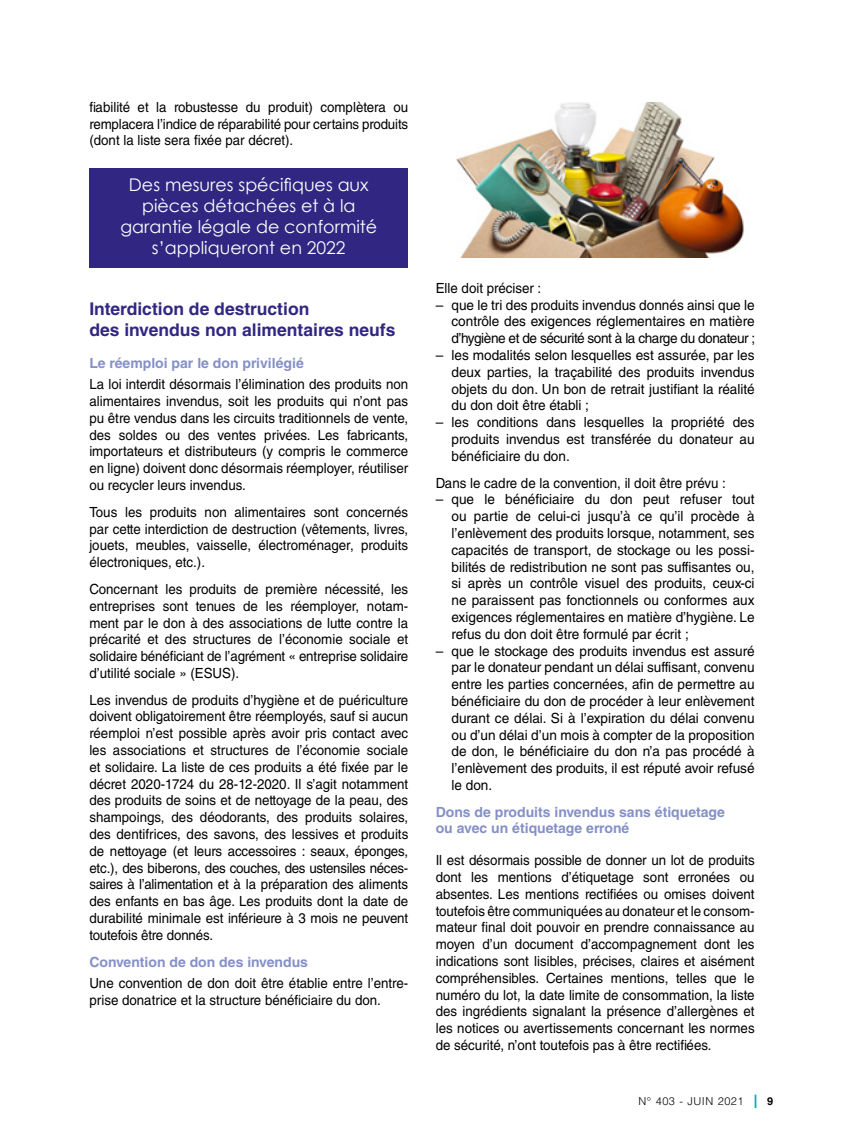
<style>
.page{position:relative;width:844px;height:1141px;background:#fff}
.page>*{position:absolute;margin:0;border:0;box-sizing:border-box;transform-origin:0 0}
._010_exergue{font:17.5px/21px "Century Gothic";color:#fff;text-align:center}
._09_t0{font:700 17.5px/21px "Helvetica LT Std";color:#312783}
._03_texte{font:14px/16.8px "Helvetica LT Std";color:#000;text-align:justify;scale:.95 1}
._03_texte-2{font:14px/16.8px "Helvetica LT Std";color:#000;text-align:justify}
._09_t1{font:700 14px/16.8px "Helvetica LT Std";color:#8590c7}
.lma-footer_parution{font:300 10.85px "Helvetica LT Std";letter-spacing:.04em;color:#000}
.lma-footer_folio{font:700 10.85px "Helvetica LT Std";color:#000}
</style>
<div class="page">
<svg style="left:754px;top:1095px;width:2px;height:13px"></svg>
<div style="left:89px;top:168px;width:319px;height:100px;background:#312783"></div>
<img style="left:456px;top:102px;width:288px;height:156px">
<p class="_03_texte" style="left:89px;top:98px;width:337px">fiabilité et la robustesse du produit) complètera ou remplacera l’indice de réparabilité pour certains produits (dont la liste sera fixée par décret).</p>
<p class="_010_exergue" style="left:120px;top:174px;width:258px">Des mesures spécifiques aux pièces détachées et à la garantie légale de conformité s’appliqueront en 2022</p>
<p class="_09_t0" style="left:89px;top:298px;width:307px">Interdiction de destruction<br>des invendus non alimentaires neufs</p>
<p class="_09_t1" style="left:89px;top:354px;width:216px">Le réemploi par le don privilégié</p>
<p class="_03_texte" style="left:89px;top:376px;width:337px">La loi interdit désormais l’élimination des produits non alimentaires invendus, soit les produits qui n’ont pas pu être vendus dans les circuits traditionnels de vente, des soldes ou des ventes privées. Les fabricants, importateurs et distributeurs (y compris le commerce en ligne) doivent donc désormais réemployer, réutiliser ou recycler leurs invendus.</p>
<p class="_03_texte" style="left:89px;top:503px;width:337px">Tous les produits non alimentaires sont concernés par cette interdiction de destruction (vêtements, livres, jouets, meubles, vaisselle, électroménager, produits électroniques, etc.).</p>
<p class="_03_texte" style="left:89px;top:581px;width:337px">Concernant les produits de première nécessité, les entreprises sont tenues de les réemployer, notam&shy;ment par le don à des associations de lutte contre la précarité et des structures de l’économie sociale et solidaire bénéficiant de l’agrément « entreprise solidaire d’utilité sociale » (ESUS).</p>
<p class="_03_texte" style="left:89px;top:691px;width:337px">Les invendus de produits d’hygiène et de puériculture doivent obligatoirement être réemployés, sauf si aucun réemploi n’est possible après avoir pris contact avec les associations et structures de l’économie sociale et solidaire. La liste de ces produits a été fixée par le décret 2020-1724 du 28-12-2020. Il s’agit notamment des produits de soins et de nettoyage de la peau, des shampoings, des déodorants, des produits solaires, des dentifrices, des savons, des lessives et produits de nettoyage (et leurs accessoires : seaux, éponges, etc.), des biberons, des couches, des ustensiles néces&shy;saires à l’alimentation et à la préparation des aliments des enfants en bas âge. Les produits dont la date de durabilité minimale est inférieure à 3 mois ne peuvent toutefois être donnés.</p>
<p class="_09_t1" style="left:89px;top:953px;width:220px">Convention de don des invendus</p>
<p class="_03_texte" style="left:89px;top:975px;width:337px">Une convention de don doit être établie entre l’entre&shy;prise donatrice et la structure bénéficiaire du don.</p>
<p class="_03_texte" style="left:435px;top:279px;width:112px">Elle doit préciser :</p>
<p class="_03_texte-2" style="left:451px;top:296px;width:305px;text-indent:-16px">– que le tri des produits invendus donnés ainsi que le contrôle des exigences réglementaires en matière d’hygiène et de sécurité sont à la charge du donateur ;</p>
<p class="_03_texte-2" style="left:451px;top:347px;width:304px;text-indent:-16px">– les modalités selon lesquelles est assurée, par les deux parties, la traçabilité des produits invendus objets du don. Un bon de retrait justifiant la réalité du don doit être établi ;</p>
<p class="_03_texte-2" style="left:451px;top:414px;width:304px;text-indent:-16px">– les conditions dans lesquelles la propriété des produits invendus est transférée du donateur au bénéficiaire du don.</p>
<p class="_03_texte" style="left:435px;top:474px;width:307px">Dans le cadre de la convention, il doit être prévu :</p>
<p class="_03_texte-2" style="left:451px;top:491px;width:304px;text-indent:-16px">– que le bénéficiaire du don peut refuser tout ou partie de celui-ci jusqu’à ce qu’il procède à l’enlèvement des produits lorsque, notamment, ses capacités de transport, de stockage ou les possi&shy;bilités de redistribution ne sont pas suffisantes ou, si après un contrôle visuel des produits, ceux-ci ne paraissent pas fonctionnels ou conformes aux exigences réglementaires en matière d’hygiène. Le refus du don doit être formulé par écrit ;</p>
<p class="_03_texte-2" style="left:451px;top:642px;width:304px;text-indent:-16px">– que le stockage des produits invendus est assuré par le donateur pendant un délai suffisant, convenu entre les parties concernées, afin de permettre au bénéficiaire du don de procéder à leur enlèvement durant ce délai. Si à l’expiration du délai convenu ou d’un délai d’un mois à compter de la proposition de don, le bénéficiaire du don n’a pas procédé à l’enlèvement des produits, il est réputé avoir refusé le don.</p>
<p class="_09_t1" style="left:435px;top:803px;width:291px">Dons de produits invendus sans étiquetage ou avec un étiquetage erroné</p>
<p class="_03_texte" style="left:435px;top:852px;width:337px">Il est désormais possible de donner un lot de produits dont les mentions d’étiquetage sont erronées ou absentes. Les mentions rectifiées ou omises doivent toutefois être communiquées au donateur et le consom&shy;mateur final doit pouvoir en prendre connaissance au moyen d’un document d’accompagnement dont les indications sont lisibles, précises, claires et aisément compréhensibles. Certaines mentions, telles que le numéro du lot, la date limite de consommation, la liste des ingrédients signalant la présence d’allergènes et les notices ou avertissements concernant les normes de sécurité, n’ont toutefois pas à être rectifiées.</p>
<p class="lma-footer_parution" style="left:638px;top:1095px;width:106px">N° 403 - JUIN 2021</p>
<p class="lma-footer_folio" style="left:767px;top:1095px;width:8px">9</p>
</div>
